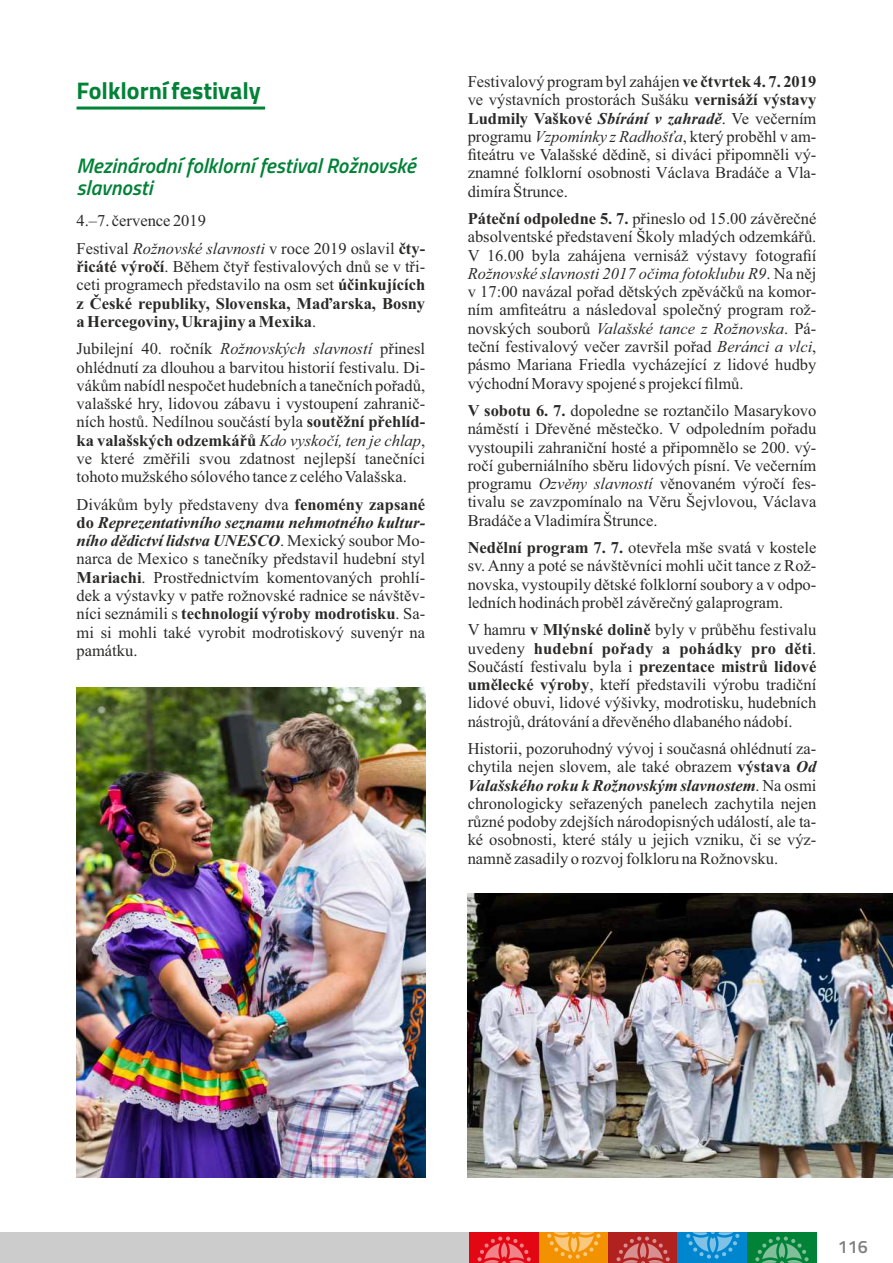
<style>
.page{position:relative;width:893px;height:1263px;background:#fff}
.page>*{position:absolute;margin:0;border:0;box-sizing:border-box;transform-origin:0 0}
.t1{font:700 24px "Titillium";color:#008237}
.t2{font:italic 600 21px/22.2px "Titillium";color:#008237}
.t3{font:600 17.85px "Titillium";color:#808080}
.t4{font:16.5px/18.3px "Times New Roman";color:#2b2a29;text-align:justify}
.t5{font:700 16.5px/18.3px "Times New Roman";color:#2b2a29;text-align:justify}
.s1{font-weight:400}
.s2{font-weight:400;font-style:italic}
.s3{font-style:italic}
.s4{font-weight:700}
.s5{font-weight:700;font-style:italic}
</style>
<div class="page">
<hr style="left:77px;top:107px;width:188px;height:3px;background:#008237">
<div style="left:0;top:1232px;width:470px;height:31px;background:#ccc"></div>
<div style="left:539px;top:1232px;width:69px;height:31px;background:#f39200"></div>
<div style="left:608px;top:1232px;width:70px;height:31px;background:#b02120"></div>
<div style="left:678px;top:1232px;width:69px;height:31px;background:#0086ce"></div>
<div style="left:747px;top:1232px;width:69px;height:31px;background:#008237"></div>
<div style="left:470px;top:1232px;width:69px;height:31px;background:#e30613"></div>
<svg style="left:477px;top:1236px;width:54px;height:27px"></svg>
<svg style="left:547px;top:1232px;width:54px;height:26px"></svg>
<svg style="left:616px;top:1236px;width:54px;height:27px"></svg>
<svg style="left:686px;top:1232px;width:53px;height:26px"></svg>
<svg style="left:755px;top:1236px;width:54px;height:27px"></svg>
<img style="left:76px;top:687px;width:349px;height:490px">
<img style="left:468px;top:893px;width:425px;height:284px">
<h1 class="t1" style="left:77px;top:81px;width:186px">Folklorní festivaly</h1>
<p class="t2" style="left:77px;top:156px;width:341px">Mezinárodní folklorní festival Rožnovské slavnosti</p>
<p class="t4" style="left:77px;top:213px;width:131px">4.–7. července 2019</p>
<p class="t5" style="left:77px;top:241px;width:350px"><span class="s1">Festival</span> <span class="s2">Rožnovské slavnosti</span> <span class="s1">v roce 2019 oslavil</span> čty&shy;řicáté výročí<span class="s1">. Během čtyř festivalových dnů se v tři&shy;ceti programech představilo na osm set</span> účinkujících z České republiky, Slovenska, Maďarska, Bosny a Hercegoviny, Ukrajiny a Mexika<span class="s1">.</span></p>
<p class="t4" style="left:77px;top:341px;width:350px">Jubilejní 40. ročník <span class="s3">Rožnovských slavností</span> přinesl ohlédnutí za dlouhou a barvitou historií festivalu. Di&shy;vákům nabídl nespočet hudebních a tanečních pořadů, valašské hry, lidovou zábavu i vystoupení zahranič&shy;ních hostů. Nedílnou součástí byla <span class="s4">soutěžní přehlíd&shy;ka valašských odzemkářů</span> <span class="s3">Kdo vyskočí, ten je chlap</span>, ve které změřili svou zdatnost nejlepší tanečníci tohoto mužského sólového tance z celého Valašska.</p>
<p class="t4" style="left:77px;top:496px;width:350px">Divákům byly představeny dva <span class="s4">fenomény zapsané do</span> <span class="s5">Reprezentativního seznamu nehmotného kultur&shy;ního dědictví lidstva UNESCO</span>. Mexický soubor Mo&shy;narca de Mexico s tanečníky představil hudební styl <span class="s4">Mariachi</span>. Prostřednictvím komentovaných prohlí&shy;dek a výstavky v patře rožnovské radnice se návštěv&shy;níci seznámili s <span class="s4">technologií výroby modrotisku</span>. Sa&shy;mi si mohli také vyrobit modrotiskový suvenýr na památku.</p>
<p class="t4" style="left:468px;top:74px;width:350px">Festivalový program byl zahájen <span class="s4">ve čtvrtek 4. 7. 2019 </span>ve výstavních prostorách Sušáku <span class="s4">vernisáží výstavy Ludmily Vaškové</span> <span class="s5">Sbírání v zahradě</span>. Ve večerním programu <span class="s3">Vzpomínky z Radhošťa</span>, který proběhl v am&shy;fiteátru ve Valašské dědině, si diváci připomněli vý&shy;znamné folklorní osobnosti Václava Bradáče a Vla&shy;dimíra Štrunce.</p>
<p class="t4" style="left:468px;top:211px;width:350px"><span class="s4">Páteční odpoledne 5. 7.</span> přineslo od 15.00 závěrečné absolventské představení Školy mladých odzemkářů.<br>V 16.00 byla zahájena vernisáž výstavy fotografií <span class="s3">Rožnovské slavnosti 2017 očima fotoklubu R9</span>. Na něj v 17:00 navázal pořad dětských zpěváčků na komor&shy;ním amfiteátru a následoval společný program rož&shy;novských souborů <span class="s3">Valašské tance z Rožnovska</span>. Pá&shy;teční festivalový večer završil pořad <span class="s3">Beránci a vlci</span>, pásmo Mariana Friedla vycházející z lidové hudby východní Moravy spojené s projekcí filmů.</p>
<p class="t4" style="left:468px;top:403px;width:350px"><span class="s4">V sobotu 6. 7.</span> dopoledne se roztančilo Masarykovo náměstí i Dřevěné městečko. V odpoledním pořadu vystoupili zahraniční hosté a připomnělo se 200. vý&shy;ročí guberniálního sběru lidových písní. Ve večerním programu <span class="s3">Ozvěny slavností</span> věnovaném výročí fes&shy;tivalu se zavzpomínalo na Věru Šejvlovou, Václava Bradáče a Vladimíra Štrunce.</p>
<p class="t4" style="left:468px;top:540px;width:350px"><span class="s4">Nedělní program 7. 7.</span> otevřela mše svatá v kostele sv. Anny a poté se návštěvníci mohli učit tance z Rož&shy;novska, vystoupily dětské folklorní soubory a v odpo&shy;ledních hodinách proběl závěrečný galaprogram.</p>
<p class="t4" style="left:468px;top:622px;width:350px">V hamru <span class="s4">v Mlýnské dolině</span> byly v průběhu festivalu uvedeny <span class="s4">hudební pořady a pohádky pro děti</span>.<br>Součástí festivalu byla i <span class="s4">prezentace mistrů lidové umělecké výroby</span>, kteří představili výrobu tradiční lidové obuvi, lidové výšivky, modrotisku, hudebních nástrojů, drátování a dřevěného dlabaného nádobí.</p>
<p class="t4" style="left:468px;top:741px;width:350px">Historii, pozoruhodný vývoj i současná ohlédnutí za&shy;chytila nejen slovem, ale také obrazem <span class="s4">výstava</span> <span class="s5">Od Valašského roku k Rožnovským slavnostem</span>. Na osmi chronologicky seřazených panelech zachytila nejen různé podoby zdejších národopisných událostí, ale ta&shy;ké osobnosti, které stály u jejich vzniku, či se výz&shy;namně zasadily o rozvoj folkloru na Rožnovsku.</p>
<p class="t3" style="left:838px;top:1240px;width:32px">116</p>
</div>
